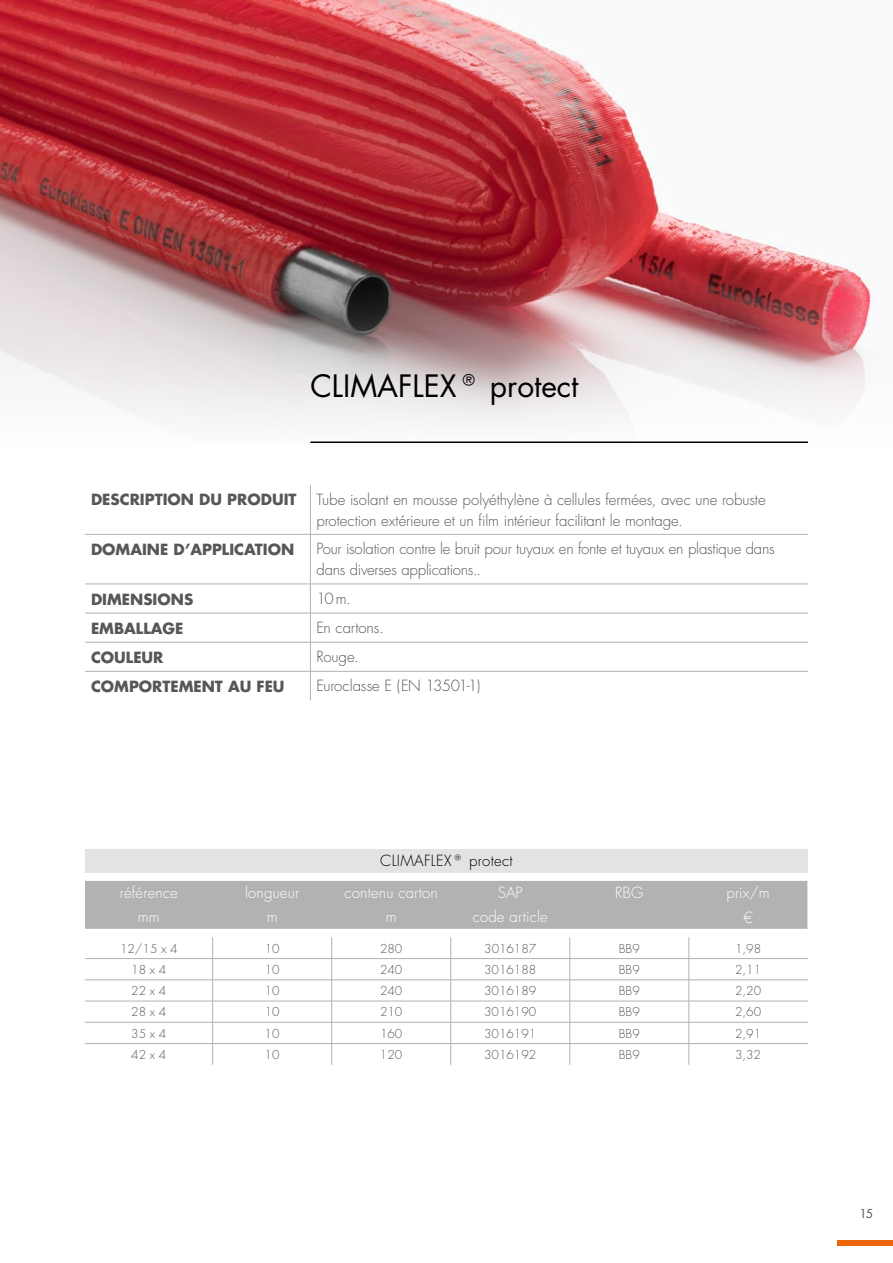
<style>
.page{position:relative;width:893px;height:1263px;background:#fff}
.page>*{position:absolute;margin:0;border:0;box-sizing:border-box;transform-origin:0 0}
.t1{font:30px "Futura CE";color:#000}
.t2{font:300 15px/21px "Futura CE";letter-spacing:-.01em;color:#575756}
.t3{font:700 15px "Futura CE";color:#575756}
.t4{font:300 15px "Futura CE";letter-spacing:.01em;color:#fff}
.t5{font:300 15px "Futura CE";letter-spacing:.02em;color:#000}
.t6{font:300 15px "Futura LT";color:#fff}
.t7{font:300 12px "Futura CE";color:#575756}
.t8{font:12px "Futura CE";color:#575756}
</style>
<div class="page">
<div style="left:838px;top:1240px;width:55px;height:6px;background:#ec6608"></div>
<img style="left:0;top:0;width:873px;height:424px">
<hr style="left:310px;top:441px;width:498px;height:2px;background:#000">
<hr style="left:310px;top:485px;width:1px;height:49px;background:#b3b2b2">
<hr style="left:85px;top:534px;width:225px;height:1px;background:#b3b2b2">
<hr style="left:310px;top:534px;width:498px;height:1px;background:#b3b2b2">
<hr style="left:310px;top:534px;width:1px;height:50px;background:#b3b2b2">
<hr style="left:85px;top:584px;width:225px;height:1px;background:#b3b2b2">
<hr style="left:310px;top:584px;width:498px;height:1px;background:#b3b2b2">
<hr style="left:85px;top:613px;width:225px;height:1px;background:#b3b2b2">
<hr style="left:310px;top:613px;width:498px;height:1px;background:#b3b2b2">
<hr style="left:85px;top:642px;width:225px;height:1px;background:#b3b2b2">
<hr style="left:310px;top:642px;width:498px;height:1px;background:#b3b2b2">
<hr style="left:85px;top:671px;width:225px;height:1px;background:#b3b2b2">
<hr style="left:310px;top:671px;width:498px;height:1px;background:#b3b2b2">
<svg style="left:310px;top:585px;width:1px;height:115px"></svg>
<div style="left:85px;top:849px;width:723px;height:23px;background:#e3e3e3"></div>
<hr style="left:85px;top:958px;width:128px;height:1px;background:#b3b2b2">
<hr style="left:213px;top:958px;width:119px;height:1px;background:#b3b2b2">
<hr style="left:332px;top:958px;width:119px;height:1px;background:#b3b2b2">
<hr style="left:451px;top:958px;width:119px;height:1px;background:#b3b2b2">
<hr style="left:570px;top:958px;width:119px;height:1px;background:#b3b2b2">
<hr style="left:689px;top:958px;width:119px;height:1px;background:#b3b2b2">
<hr style="left:85px;top:979px;width:128px;height:1px;background:#b3b2b2">
<hr style="left:213px;top:979px;width:119px;height:1px;background:#b3b2b2">
<hr style="left:332px;top:979px;width:119px;height:1px;background:#b3b2b2">
<hr style="left:451px;top:979px;width:119px;height:1px;background:#b3b2b2">
<hr style="left:570px;top:979px;width:119px;height:1px;background:#b3b2b2">
<hr style="left:689px;top:979px;width:119px;height:1px;background:#b3b2b2">
<hr style="left:85px;top:1001px;width:128px;height:1px;background:#b3b2b2">
<hr style="left:213px;top:1001px;width:119px;height:1px;background:#b3b2b2">
<hr style="left:332px;top:1001px;width:119px;height:1px;background:#b3b2b2">
<hr style="left:451px;top:1001px;width:119px;height:1px;background:#b3b2b2">
<hr style="left:570px;top:1001px;width:119px;height:1px;background:#b3b2b2">
<hr style="left:689px;top:1001px;width:119px;height:1px;background:#b3b2b2">
<hr style="left:85px;top:1022px;width:128px;height:1px;background:#b3b2b2">
<hr style="left:213px;top:1022px;width:119px;height:1px;background:#b3b2b2">
<hr style="left:332px;top:1022px;width:119px;height:1px;background:#b3b2b2">
<hr style="left:451px;top:1022px;width:119px;height:1px;background:#b3b2b2">
<hr style="left:570px;top:1022px;width:119px;height:1px;background:#b3b2b2">
<hr style="left:689px;top:1022px;width:119px;height:1px;background:#b3b2b2">
<hr style="left:85px;top:1043px;width:128px;height:1px;background:#b3b2b2">
<hr style="left:213px;top:1043px;width:119px;height:1px;background:#b3b2b2">
<svg style="left:212px;top:937px;width:1px;height:128px"></svg>
<hr style="left:332px;top:1043px;width:119px;height:1px;background:#b3b2b2">
<svg style="left:331px;top:937px;width:1px;height:128px"></svg>
<hr style="left:451px;top:1043px;width:119px;height:1px;background:#b3b2b2">
<svg style="left:450px;top:937px;width:1px;height:128px"></svg>
<hr style="left:570px;top:1043px;width:119px;height:1px;background:#b3b2b2">
<svg style="left:570px;top:937px;width:1px;height:128px"></svg>
<hr style="left:689px;top:1043px;width:119px;height:1px;background:#b3b2b2">
<svg style="left:689px;top:937px;width:1px;height:128px"></svg>
<div style="left:85px;top:881px;width:723px;height:48px;background:#b3b2b2"></div>
<h1 class="t1" style="left:310px;top:367px;width:270px">CLIMAFLEX® protect</h1>
<p class="t3" style="left:91px;top:489px;width:207px">DESCRIPTION DU PRODUIT</p>
<p class="t2" style="left:316px;top:489px;width:451px">Tube isolant en mousse polyéthylène à cellules fermées, avec une robuste protection extérieure et un film intérieur facilitant le montage.</p>
<p class="t3" style="left:91px;top:538px;width:205px">DOMAINE D’APPLICATION</p>
<p class="t2" style="left:316px;top:539px;width:460px">Pour isolation contre le bruit pour tuyaux en fonte et tuyaux en plastique dans dans diverses applications..</p>
<p class="t3" style="left:91px;top:588px;width:104px">DIMENSIONS</p>
<p class="t2" style="left:316px;top:588px;width:36px">10m.</p>
<p class="t3" style="left:91px;top:617px;width:94px">EMBALLAGE</p>
<p class="t2" style="left:316px;top:617px;width:69px">En cartons.</p>
<p class="t3" style="left:91px;top:646px;width:74px">COULEUR</p>
<p class="t2" style="left:316px;top:646px;width:44px">Rouge.</p>
<p class="t3" style="left:91px;top:675px;width:195px">COMPORTEMENT AU FEU</p>
<p class="t2" style="left:316px;top:676px;width:165px">Euroclasse E (EN 13501-1)</p>
<p class="t5" style="left:380px;top:851px;width:134px">CLIMAFLEX® protect</p>
<p class="t4" style="left:120px;top:883px;width:60px">référence</p>
<p class="t4" style="left:245px;top:883px;width:56px">longueur</p>
<p class="t4" style="left:345px;top:883px;width:95px">contenu carton</p>
<p class="t4" style="left:498px;top:883px;width:26px">SAP</p>
<p class="t4" style="left:615px;top:883px;width:30px">RBG</p>
<p class="t4" style="left:727px;top:883px;width:45px">prix/m</p>
<p class="t4" style="left:138px;top:907px;width:23px">mm</p>
<p class="t4" style="left:267px;top:907px;width:12px">m</p>
<p class="t4" style="left:386px;top:907px;width:12px">m</p>
<p class="t4" style="left:473px;top:907px;width:77px">code article</p>
<p class="t6" style="left:744px;top:908px;width:11px">€</p>
<p class="t7" style="left:120px;top:940px;width:59px">12/15 x 4</p>
<p class="t7" style="left:265px;top:940px;width:16px">10</p>
<p class="t7" style="left:380px;top:940px;width:24px">280</p>
<p class="t7" style="left:484px;top:940px;width:54px">3016187</p>
<p class="t7" style="left:619px;top:940px;width:22px">BB9</p>
<p class="t7" style="left:735px;top:940px;width:28px">1,98</p>
<p class="t7" style="left:131px;top:962px;width:37px">18 x 4</p>
<p class="t7" style="left:265px;top:962px;width:16px">10</p>
<p class="t7" style="left:380px;top:962px;width:24px">240</p>
<p class="t7" style="left:484px;top:962px;width:54px">3016188</p>
<p class="t7" style="left:619px;top:962px;width:22px">BB9</p>
<p class="t7" style="left:735px;top:962px;width:28px">2,11</p>
<p class="t7" style="left:131px;top:983px;width:37px">22 x 4</p>
<p class="t7" style="left:265px;top:983px;width:16px">10</p>
<p class="t7" style="left:380px;top:983px;width:24px">240</p>
<p class="t7" style="left:484px;top:983px;width:54px">3016189</p>
<p class="t7" style="left:619px;top:983px;width:22px">BB9</p>
<p class="t7" style="left:735px;top:983px;width:28px">2,20</p>
<p class="t7" style="left:131px;top:1004px;width:37px">28 x 4</p>
<p class="t7" style="left:265px;top:1004px;width:16px">10</p>
<p class="t7" style="left:380px;top:1004px;width:24px">210</p>
<p class="t7" style="left:484px;top:1004px;width:54px">3016190</p>
<p class="t7" style="left:619px;top:1004px;width:22px">BB9</p>
<p class="t7" style="left:735px;top:1004px;width:28px">2,60</p>
<p class="t7" style="left:131px;top:1025px;width:37px">35 x 4</p>
<p class="t7" style="left:265px;top:1025px;width:16px">10</p>
<p class="t7" style="left:380px;top:1025px;width:24px">160</p>
<p class="t7" style="left:484px;top:1025px;width:54px">3016191</p>
<p class="t7" style="left:619px;top:1025px;width:22px">BB9</p>
<p class="t7" style="left:735px;top:1025px;width:28px">2,91</p>
<p class="t7" style="left:131px;top:1046px;width:37px">42 x 4</p>
<p class="t7" style="left:265px;top:1046px;width:16px">10</p>
<p class="t7" style="left:380px;top:1046px;width:24px">120</p>
<p class="t7" style="left:484px;top:1046px;width:54px">3016192</p>
<p class="t7" style="left:619px;top:1046px;width:22px">BB9</p>
<p class="t7" style="left:735px;top:1046px;width:28px">3,32</p>
<p class="t8" style="left:859px;top:1206px;width:15px">15</p>
</div>
